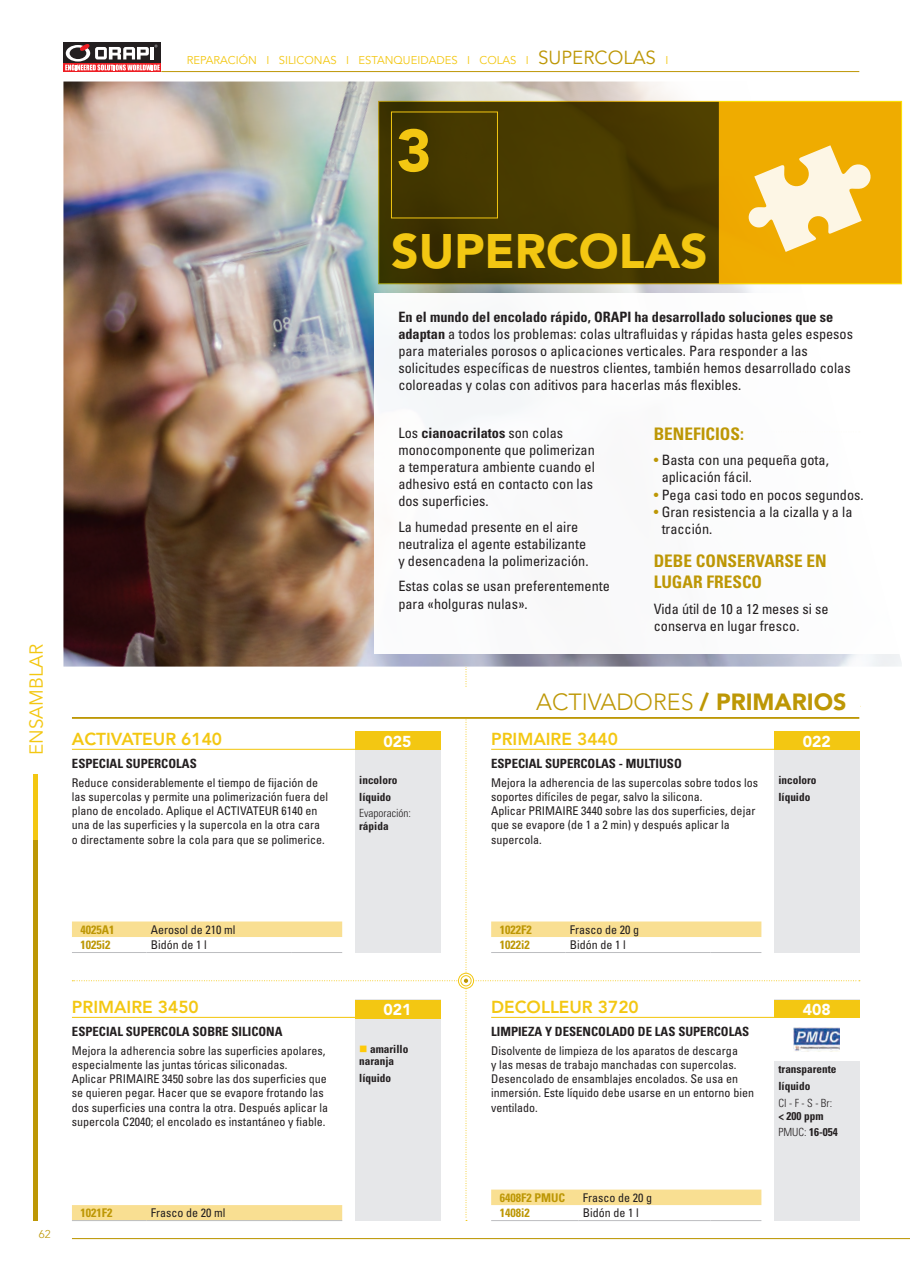
<style>
.page{position:relative;width:910px;height:1280px;background:#fff}
.page>*{position:absolute;margin:0;border:0;box-sizing:border-box;transform-origin:0 0}
.t1{font:900 59.25px "Avenir";color:#f3c712}
.t2{font:900 48px "Avenir";color:#f3c712}
.t3{font:300 23.25px "Avenir";color:#bd9705}
.t4{font:18.75px "Avenir";color:#f3c712}
.t5{font:800 17.25px "Avenir";color:#f3c712}
.t6{font:700 condensed 17.25px "Univers LT Std";color:#bd9705}
.t7{font:900 15.75px "Avenir";color:#fff}
.t8{font:condensed 14.25px/17.1px "Univers";color:#231f20}
.t9{font:700 condensed 14.25px "Univers LT Std";color:#231f20}
.t10{font:700 condensed 12.75px "Univers LT Std";color:#231f20}
.t11{font:condensed 12px/14.2px "Univers";color:#231f20}
.t12{font:700 condensed 12px "Univers LT Std";color:#bd9705}
.t13{font:700 condensed 11.25px/16.6px "Univers LT Std";color:#231f20}
.t14{font:11.25px "Avenir";color:#f3c712}
.t15{font:300 condensed 11.25px "Univers";color:#231f20}
.t16{font:300 11.25px "Avenir";color:#bd9705}
.s1{font-size:18.75px;color:#bd9705}
.s2{font-family:"Univers LT Std";font-weight:700}
.s3{font-family:"Univers";font-weight:400}
.s4{color:#bd9705}
.s5{font-weight:900}
.s6{color:#feca0a}
.s7{font-family:"Univers";font-weight:300}
</style>
<div class="page">
<div style="left:63px;top:42px;width:98px;height:21px;background:#231f20"></div>
<svg style="left:63px;top:63px;width:98px;height:9px"></svg>
<svg style="left:65px;top:44px;width:95px;height:26px"></svg>
<hr style="left:72px;top:1237px;width:837px;height:1px;background:#bd9705">
<hr style="left:161px;top:71px;width:698px;height:1px;background:#bd9705">
<hr style="left:34px;top:839px;width:4px;height:381px;background:#bd9705">
<hr style="left:34px;top:773px;width:4px;height:66px;background:#f3c712">
<img style="left:63px;top:81px;width:838px;height:585px">
<svg style="left:378px;top:101px;width:523px;height:183px;fill:#483a00"></svg>
<div style="left:718px;top:101px;width:183px;height:183px;background:#efac00;border:2px solid #f3c712"></div>
<img style="left:72px;top:145px;width:799px;height:1075px">
<div style="left:374px;top:293px;width:527px;height:360px;background:#fff"></div>
<h3 class="t4" style="left:26px;top:754px;width:112px;rotate:-90deg">ENSAMBLAR</h3>
<p class="t14" style="left:187px;top:54px;width:480px">REPARACIÓN I SILICONAS I ESTANQUEIDADES I COLAS I <span class="s1">SUPERCOLAS</span> I</p>
<h1 class="t1" style="left:396px;top:115px;width:37px">3</h1>
<h2 class="t2" style="left:391px;top:222px;width:318px">SUPERCOLAS</h2>
<p class="t9" style="left:398px;top:308px;width:204px">En el mundo del encolado rápido, ORAPI</p>
<p class="t9" style="left:634px;top:308px;width:200px">ha desarrollado soluciones que se</p>
<p class="t8" style="left:398px;top:325px;width:456px"><span class="s2">adaptan</span> a todos los problemas: colas ultrafluidas y rápidas hasta geles espesos para materiales porosos o aplicaciones verticales. Para responder a las solicitudes específicas de nuestros clientes, también hemos desarrollado colas coloreadas y colas con aditivos para hacerlas más flexibles.</p>
<p class="t9" style="left:398px;top:423px;width:166px"><span class="s3">Los</span> cianoacrilatos <span class="s3">son colas</span></p>
<p class="t8" style="left:398px;top:441px;width:198px;text-align:justify">monocomponente que polimerizan a temperatura ambiente cuando el adhesivo está en contacto con las dos superficies.</p>
<p class="t8" style="left:398px;top:517px;width:191px">La humedad presente en el aire neutraliza el agente estabilizante y desencadena la polimerización.</p>
<p class="t8" style="left:398px;top:577px;width:213px">Estas colas se usan preferentemente para «holguras nulas».</p>
<h3 class="t6" style="left:653px;top:423px;width:10px">BENEFICIOS</h3>
<h3 class="t6" style="left:739px;top:423px;width:5px">:</h3>
<p class="t8" style="left:661px;top:451px;width:169px;text-indent:-8px"><span class="s4">•</span> Basta con una pequeña gota, aplicación fácil.</p>
<p class="t8" style="left:653px;top:485px;width:211px"><span class="s4">•</span> Pega casi todo en pocos segundos.</p>
<p class="t8" style="left:661px;top:503px;width:192px;text-indent:-8px"><span class="s4">•</span> Gran resistencia a la cizalla y a la tracción.</p>
<h3 class="t6" style="left:653px;top:550px;width:11px">DEBE</h3>
<h3 class="t6" style="left:695px;top:550px;width:11px">CONSERVARSE</h3>
<h3 class="t6" style="left:806px;top:550px;width:10px">EN</h3>
<h3 class="t6" style="left:653px;top:571px;width:63px">LUGAR FRESCO</h3>
<p class="t8" style="left:653px;top:599px;width:176px">Vida útil de 10 a 12 meses si se conserva en lugar fresco.</p>
<h3 class="t5" style="left:72px;top:728px;width:152px">ACTIVATEUR 6140</h3>
<p class="t10" style="left:72px;top:755px;width:126px">Especial supercolas</p>
<p class="t11" style="left:72px;top:774px;width:257px">Reduce considerablemente el tiempo de fijación de las supercolas y permite una polimerización fuera del plano de encolado. Aplique el ACTIVATEUR 6140 en una de las superficies y la supercola en la otra cara o directamente sobre la cola para que se polimerice.</p>
<h3 class="t7" style="left:383px;top:731px;width:29px">025</h3>
<p class="t13" style="left:359px;top:771px;width:40px">incoloro líquido</p>
<p class="t15" style="left:359px;top:806px;width:53px">Evaporación:</p>
<p class="t13" style="left:359px;top:817px;width:31px">rápida</p>
<h3 class="t3" style="left:536px;top:688px;width:312px">ACTIVADORES <span class="s5">/ PRIMARIOS</span></h3>
<h3 class="t5" style="left:491px;top:728px;width:128px">PRIMAIRE 3440</h3>
<p class="t10" style="left:491px;top:755px;width:192px">Especial supercolas - multiuso</p>
<p class="t11" style="left:491px;top:774px;width:268px">Mejora la adherencia de las supercolas sobre todos los soportes difíciles de pegar, salvo la silicona.<br>Aplicar PRIMAIRE 3440 sobre las dos superficies, dejar que se evapore (de 1 a 2 min) y después aplicar la supercola.</p>
<h3 class="t7" style="left:802px;top:731px;width:29px">022</h3>
<p class="t13" style="left:778px;top:771px;width:40px">incoloro líquido</p>
<p class="t12" style="left:80px;top:921px;width:35px">4025A1</p>
<p class="t11" style="left:151px;top:921px;width:86px">Aerosol de 210 ml</p>
<p class="t12" style="left:80px;top:937px;width:31px">1025i2</p>
<p class="t11" style="left:151px;top:937px;width:57px">Bidón de 1 l</p>
<h3 class="t5" style="left:72px;top:996px;width:128px">PRIMAIRE 3450</h3>
<p class="t10" style="left:72px;top:1023px;width:212px">Especial supercola sobre silicona</p>
<p class="t11" style="left:72px;top:1042px;width:257px">Mejora la adherencia sobre las superficies apolares, especialmente las juntas tóricas siliconadas.<br>Aplicar PRIMAIRE 3450 sobre las dos superficies que se quieren pegar. Hacer que se evapore frotando las dos superficies una contra la otra. Después aplicar la supercola C2040; el encolado es instantáneo y fiable.</p>
<p class="t16" style="left:39px;top:1226px;width:13px">62</p>
<p class="t12" style="left:80px;top:1205px;width:33px">1021F2</p>
<p class="t11" style="left:151px;top:1205px;width:76px">Frasco de 20 ml</p>
<h3 class="t7" style="left:383px;top:999px;width:29px">021</h3>
<p class="t13" style="left:359px;top:1042px;width:51px;line-height:12.8px"><span class="s6">■</span> amarillo naranja</p>
<p class="t13" style="left:359px;top:1069px;width:33px">líquido</p>
<p class="t12" style="left:499px;top:921px;width:33px">1022F2</p>
<p class="t11" style="left:569px;top:921px;width:71px">Frasco de 20 g</p>
<p class="t12" style="left:499px;top:937px;width:31px">1022i2</p>
<p class="t11" style="left:569px;top:937px;width:57px">Bidón de 1 l</p>
<h3 class="t5" style="left:491px;top:996px;width:149px">DECOLLEUR 3720</h3>
<p class="t10" style="left:491px;top:1023px;width:259px">Limpieza y desencolado de las supercolas</p>
<p class="t11" style="left:491px;top:1042px;width:264px">Disolvente de limpieza de los aparatos de descarga<br>y las mesas de trabajo manchadas con supercolas.<br>Desencolado de ensamblajes encolados. Se usa en inmersión. Este líquido debe usarse en un entorno bien ventilado.</p>
<p class="t12" style="left:499px;top:1189px;width:44px">6408F2 PMUC</p>
<p class="t11" style="left:582px;top:1189px;width:71px">Frasco de 20 g</p>
<p class="t12" style="left:499px;top:1205px;width:31px">1408i2</p>
<p class="t11" style="left:582px;top:1205px;width:57px">Bidón de 1 l</p>
<h3 class="t7" style="left:802px;top:999px;width:29px">408</h3>
<p class="t13" style="left:778px;top:1060px;width:60px">transparente líquido</p>
<p class="t15" style="left:778px;top:1095px;width:55px">Cl - F - S - Br:</p>
<p class="t13" style="left:778px;top:1106px;width:61px">&lt; 200 ppm<br><span class="s7">PMUC:</span> 16-054</p>
</div>
